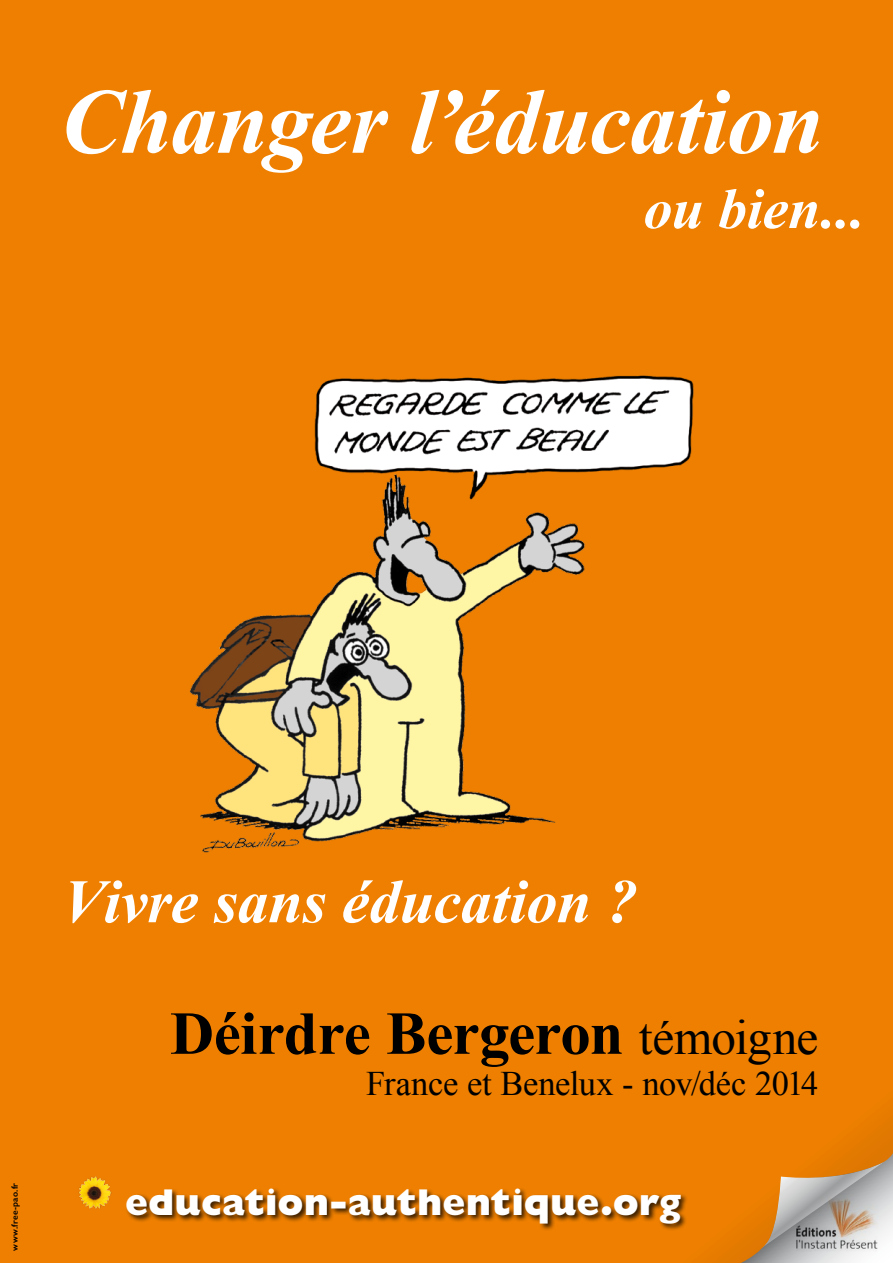
<style>
.page{position:relative;width:893px;height:1263px;background:#ee7f00}
.page>*{position:absolute;margin:0;border:0;box-sizing:border-box;transform-origin:0 0}
.t1{font:italic 700 92.7px "Times New Roman";letter-spacing:-.01em;color:#fff}
.t2{font:italic 700 61.8px "Times New Roman";letter-spacing:-.005em;color:#fff}
.t3{font:700 61.05px "Times New Roman";letter-spacing:-.015em;color:#000}
.t4{font:italic 700 57.6px "Times New Roman";letter-spacing:-.005em;color:#fff}
.t5{font:800 37.5px "Gill Sans";color:#fff}
.t6{font:34.5px "Times New Roman";letter-spacing:-.01em;color:#000}
.t7{font:600 9px "Gill Sans";letter-spacing:.03em;color:#000}
.s1{font-weight:400;font-size:49.2px}
</style>
<div class="page">
<svg style="left:716px;top:1118px;width:177px;height:145px"></svg>
<img style="left:189px;top:375px;width:505px;height:478px">
<div style="left:125px;top:1187px;width:564px;height:44px;background:#000;opacity:.75"></div>
<img style="left:79px;top:1176px;width:33px;height:32px">
<svg style="left:791px;top:1193px;width:92px;height:61px"></svg>
<img style="left:796px;top:1193px;width:84px;height:59px">
<h1 class="t1" style="left:60px;top:57px;width:765px">Changer l’éducation</h1>
<h3 class="t4" style="left:644px;top:169px;width:223px">ou bien...</h3>
<p class="t7" style="left:9px;top:1251px;width:69px;rotate:-90deg">www.free-pao.fr</p>
<h2 class="t2" style="left:63px;top:858px;width:576px">Vivre sans éducation ?</h2>
<h3 class="t3" style="left:170px;top:991px;width:650px">Déirdre Bergeron <span class="s1">témoigne</span></h3>
<p class="t6" style="left:366px;top:1060px;width:454px">France et Benelux - nov/déc 2014</p>
<p class="t5" style="left:125px;top:1180px;width:558px">education-authentique.org</p>
</div>
